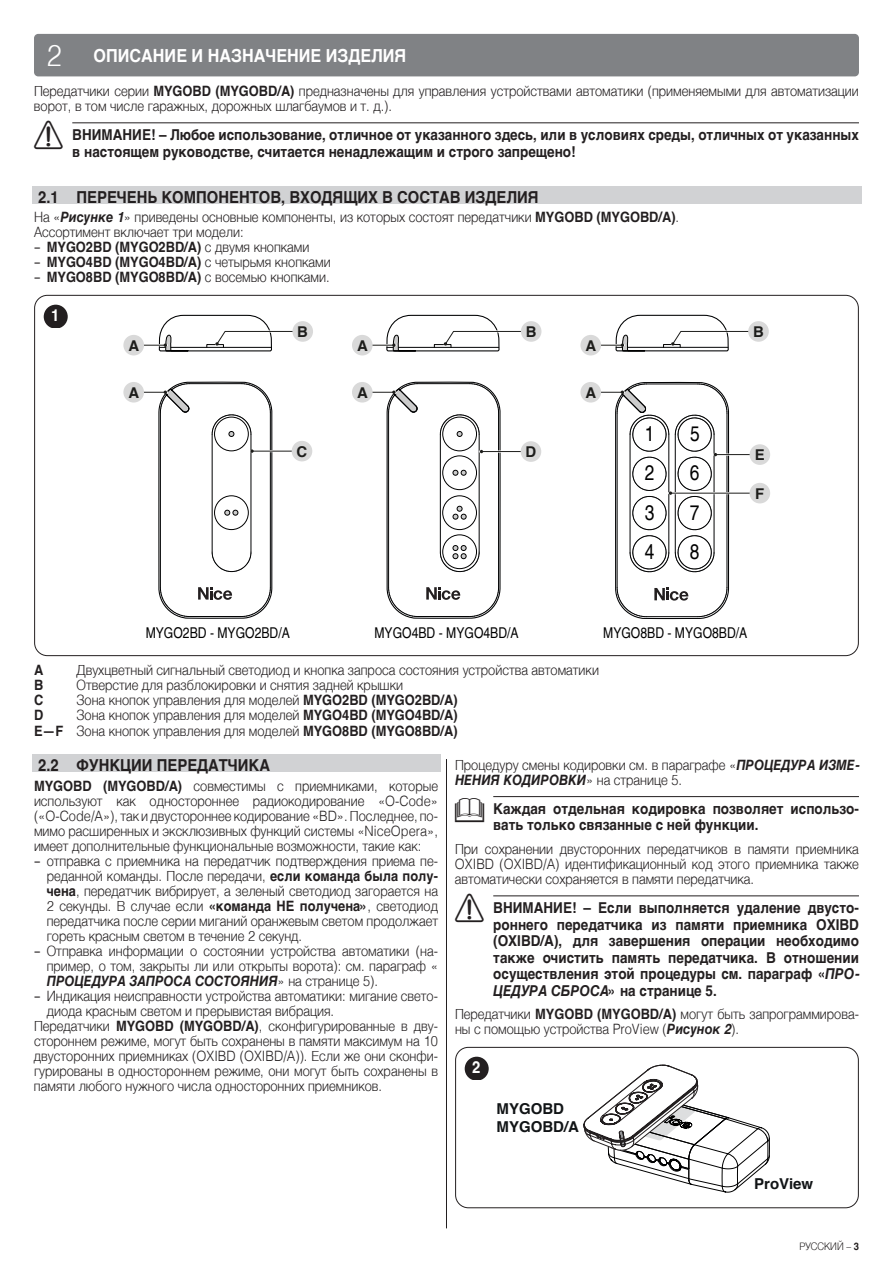
<style>
.page{position:relative;width:893px;height:1263px;background:#fff}
.page>*{position:absolute;margin:0;border:0;box-sizing:border-box;transform-origin:0 0}
.t1{font:condensed 21.15px/39.3px "Helvetica LT";color:#000;text-align:justify}
.t2{font:700 18px "Helvetica";color:#fff;scale:.9 1}
.t3{font:700 16.5px "Helvetica";color:#231f20;scale:.9 1}
.t4{font:700 16.5px "Helvetica";color:#fff;scale:.9 1}
.t5{font:700 15px/16.5px "Helvetica";color:#231f20;scale:.9 1}
.t6{font:700 15px/18px "Helvetica";color:#111416}
.t7{font:condensed 14.85px "Helvetica LT";color:#000}
.t8{font:700 14.85px "Helvetica";color:#1d1d1b}
.t9{font:300 14.25px/15px "Helvetica";color:#231f20;scale:.9 1}
.t10{font:700 14.25px "Helvetica";color:#231f20;scale:.9 1}
.t11{font:300 10.5px "Helvetica";color:#231f20;scale:.9 1}
.s1{font-weight:300;font-size:30px}
.s2{font-weight:700}
.s3{font-family:"NICE Simboli";font-weight:400;font-size:28.5px}
.s4{font-weight:700;font-style:italic}
.s5{font-family:"Open Sans";font-weight:400}
.s6{font-weight:300}
.s7{font-style:italic}
</style>
<div class="page">
<hr style="left:72px;top:122px;width:787px;height:1px;background:#231f20">
<div style="left:32px;top:186px;width:829px;height:18px;background:#d1d2d4"></div>
<div style="left:34px;top:34px;width:825px;height:42px;background:#808285;border-radius:4px"></div>
<div style="left:123px;top:335px;width:21px;height:20px;background:#d9d9d9;border-radius:50%"></div>
<div style="left:123px;top:382px;width:21px;height:21px;background:#d9d9d9;border-radius:50%"></div>
<hr style="left:252px;top:451px;width:41px;height:1px;background:#1d1d1b">
<svg style="left:143px;top:381px;width:130px;height:238px"></svg>
<div style="left:292px;top:441px;width:20px;height:20px;background:#d9d9d9;border-radius:50%"></div>
<div style="left:352px;top:335px;width:21px;height:20px;background:#d9d9d9;border-radius:50%"></div>
<div style="left:352px;top:382px;width:21px;height:21px;background:#d9d9d9;border-radius:50%"></div>
<hr style="left:481px;top:451px;width:41px;height:1px;background:#1d1d1b">
<svg style="left:372px;top:381px;width:129px;height:238px"></svg>
<div style="left:521px;top:441px;width:20px;height:21px;background:#d9d9d9;border-radius:50%"></div>
<div style="left:580px;top:335px;width:21px;height:20px;background:#d9d9d9;border-radius:50%"></div>
<div style="left:580px;top:382px;width:21px;height:21px;background:#d9d9d9;border-radius:50%"></div>
<hr style="left:715px;top:454px;width:35px;height:1px;background:#1d1d1b">
<div style="left:750px;top:444px;width:20px;height:21px;background:#d9d9d9;border-radius:50%"></div>
<hr style="left:670px;top:493px;width:80px;height:1px;background:#1d1d1b">
<svg style="left:600px;top:381px;width:130px;height:239px"></svg>
<div style="left:750px;top:483px;width:20px;height:20px;background:#d9d9d9;border-radius:50%"></div>
<svg style="left:143px;top:314px;width:149px;height:38px"></svg>
<div style="left:292px;top:321px;width:21px;height:21px;background:#d9d9d9;border-radius:50%"></div>
<svg style="left:372px;top:314px;width:152px;height:38px"></svg>
<div style="left:521px;top:321px;width:20px;height:21px;background:#d9d9d9;border-radius:50%"></div>
<svg style="left:600px;top:314px;width:148px;height:38px"></svg>
<div style="left:748px;top:321px;width:21px;height:21px;background:#d9d9d9;border-radius:50%"></div>
<div style="left:39px;top:300px;width:815px;height:355px;border:11px solid #fff;border-radius:7px"></div>
<div style="left:44px;top:305px;width:23px;height:23px;background:#231f20;border-radius:50%"></div>
<div style="left:32px;top:755px;width:408px;height:17px;background:#d1d2d4"></div>
<hr style="left:446px;top:759px;width:1px;height:469px;background:#231f20">
<hr style="left:493px;top:796px;width:366px;height:1px;background:#231f20">
<hr style="left:493px;top:895px;width:366px;height:1px;background:#231f20">
<div style="left:455px;top:1047px;width:404px;height:161px;border:1px solid #231f20;border-radius:13px"></div>
<svg style="left:583px;top:1064px;width:187px;height:129px"></svg>
<div style="left:458px;top:1050px;width:398px;height:157px;border:11px solid #fff;border-radius:7px"></div>
<div style="left:465px;top:1057px;width:23px;height:23px;background:#231f20;border-radius:50%"></div>
<p class="t2" style="left:47px;top:45px;width:401px"><span class="s1">2</span> ОПИСАНИЕ И НАЗНАЧЕНИЕ ИЗДЕЛИЯ</p>
<p class="t9" style="left:34px;top:82px;width:918px">Передатчики серии <span class="s2">MYGOBD (MYGOBD/A)</span> предназначены для управления устройствами автоматики (применяемыми для автоматизации ворот, в том числе гаражных, дорожных шлагбаумов и т. д.).</p>
<p class="t5" style="left:72px;top:128px;width:876px;text-indent:-38px"><span class="s3">a</span> ВНИМАНИЕ! – Любое использование, отличное от указанного здесь, или в условиях среды, отличных от указанных в настоящем руководстве, считается ненадлежащим и строго запрещено!</p>
<p class="t3" style="left:38px;top:187px;width:557px">2.1 ПЕРЕЧЕНЬ КОМПОНЕНТОВ, ВХОДЯЩИХ В СОСТАВ ИЗДЕЛИЯ</p>
<p class="t9" style="left:34px;top:209px;width:718px">На «<span class="s4">Рисунке 1</span>» приведены основные компоненты, из которых состоят передатчики <span class="s2">MYGOBD (MYGOBD/A)</span>.<br>Ассортимент включает три модели:</p>
<p class="t10" style="left:34px;top:239px;width:308px"><span class="s5">–</span> MYGO2BD (MYGO2BD/A) <span class="s6">с двумя кнопками</span></p>
<p class="t10" style="left:34px;top:254px;width:331px"><span class="s5">–</span> MYGO4BD (MYGO4BD/A) <span class="s6">с четырьмя кнопками</span></p>
<p class="t10" style="left:34px;top:269px;width:330px"><span class="s5">–</span> MYGO8BD (MYGO8BD/A) <span class="s6">с восемью кнопками.</span></p>
<p class="t4" style="left:51px;top:305px;width:11px">1</p>
<p class="t8" style="left:128px;top:336px;width:12px">A</p>
<p class="t8" style="left:128px;top:383px;width:12px">A</p>
<p class="t8" style="left:297px;top:323px;width:12px">B</p>
<p class="t8" style="left:526px;top:323px;width:12px">B</p>
<p class="t8" style="left:753px;top:323px;width:12px">B</p>
<p class="t8" style="left:296px;top:442px;width:12px">C</p>
<p class="t8" style="left:357px;top:336px;width:12px">A</p>
<p class="t8" style="left:357px;top:383px;width:12px">A</p>
<p class="t8" style="left:525px;top:443px;width:12px">D</p>
<p class="t8" style="left:585px;top:336px;width:12px">A</p>
<p class="t8" style="left:585px;top:383px;width:12px">A</p>
<h1 class="t1" style="left:645px;top:414px;width:11px">1</h1>
<h1 class="t1" style="left:690px;top:414px;width:11px">5</h1>
<h1 class="t1" style="left:645px;top:453px;width:11px">2<br>3<br>4</h1>
<h1 class="t1" style="left:690px;top:453px;width:11px">6<br>7<br>8</h1>
<p class="t8" style="left:755px;top:446px;width:11px">E</p>
<p class="t8" style="left:755px;top:484px;width:11px">F</p>
<p class="t7" style="left:146px;top:624px;width:146px">MYGO2BD - MYGO2BD/A</p>
<p class="t7" style="left:374px;top:624px;width:146px">MYGO4BD - MYGO4BD/A</p>
<p class="t7" style="left:603px;top:624px;width:146px">MYGO8BD - MYGO8BD/A</p>
<p class="t10" style="left:34px;top:662px;width:12px">A</p>
<p class="t9" style="left:77px;top:662px;width:582px">Двухцветный сигнальный светодиод и кнопка запроса состояния устройства автоматики</p>
<p class="t10" style="left:34px;top:677px;width:12px">B</p>
<p class="t9" style="left:77px;top:677px;width:364px">Отверстие для разблокировки и снятия задней крышки</p>
<p class="t10" style="left:34px;top:692px;width:12px">C</p>
<p class="t9" style="left:77px;top:692px;width:425px">Зона кнопок управления для моделей <span class="s2">MYGO2BD (MYGO2BD/A)</span></p>
<p class="t10" style="left:34px;top:707px;width:12px">D</p>
<p class="t9" style="left:34px;top:707px;width:472px;text-align:right">Зона кнопок управления для моделей <span class="s2">MYGO4BD (MYGO4BD/A)<br>E—F</span> Зона кнопок управления для моделей <span class="s2">MYGO8BD (MYGO8BD/A)</span></p>
<p class="t3" style="left:38px;top:755px;width:259px">2.2 ФУНКЦИИ ПЕРЕДАТЧИКА</p>
<p class="t9" style="left:34px;top:777px;width:450px;text-align:justify"><span class="s2">MYGOBD (MYGOBD/A)</span> совместимы с приемниками, которые используют как одностороннее радиокодирование «O-Code» («O-Code/A»), так и двустороннее кодирование «BD». Последнее, по&shy;мимо расширенных и эксклюзивных функций системы «NiceOpera», имеет дополнительные функциональные возможности, такие как:</p>
<p class="t9" style="left:47px;top:852px;width:436px;text-align:justify;text-indent:-13px"><span class="s5">–</span> отправка с приемника на передатчик подтверждения приема пе&shy;реданной команды. После передачи, <span class="s2">если команда была полу&shy;чена</span>, передатчик вибрирует, а зеленый светодиод загорается на 2 секунды. В случае если <span class="s2">«команда НЕ получена»</span>, светодиод передатчика после серии миганий оранжевым светом продолжает гореть красным светом в течение 2 секунд.</p>
<p class="t9" style="left:47px;top:942px;width:436px;text-align:justify;text-indent:-13px"><span class="s5">–</span> Отправка информации о состоянии устройства автоматики (на&shy;пример, о том, закрыты ли или открыты ворота): см. параграф « <span class="s4">ПРОЦЕДУРА ЗАПРОСА СОСТОЯНИЯ</span>» на странице 5).</p>
<p class="t9" style="left:34px;top:987px;width:450px"><span class="s5">–</span> Индикация неисправности устройства автоматики: мигание свето-</p>
<p class="t9" style="left:47px;top:1002px;width:321px">диода красным светом и прерывистая вибрация.</p>
<p class="t9" style="left:34px;top:1017px;width:450px">Передатчики <span class="s2">MYGOBD (MYGOBD/A)</span>, сконфигурированные в дву-</p>
<p class="t9" style="left:34px;top:1032px;width:450px">стороннем режиме, могут быть сохранены в памяти максимум на 10</p>
<p class="t9" style="left:34px;top:1047px;width:450px">двусторонних приемниках (OXIBD (OXIBD/A)). Если же они сконфи-</p>
<p class="t9" style="left:34px;top:1062px;width:450px">гурированы в одностороннем режиме, они могут быть сохранены в</p>
<p class="t9" style="left:34px;top:1077px;width:388px">памяти любого нужного числа односторонних приемников.</p>
<p class="t9" style="left:455px;top:756px;width:451px">Процедуру смены кодировки см. в параграфе «<span class="s4">ПРОЦЕДУРА ИЗМЕ-<br>НЕНИЯ КОДИРОВКИ</span>» на странице 5.</p>
<p class="t5" style="left:493px;top:802px;width:408px;text-indent:-38px"><span class="s3">l</span> Каждая отдельная кодировка позволяет использо&shy;вать только связанные с ней функции.</p>
<p class="t9" style="left:455px;top:840px;width:450px;text-align:justify">При сохранении двусторонних передатчиков в памяти приемника OXIBD (OXIBD/A) идентификационный код этого приемника также автоматически сохраняется в памяти передатчика.</p>
<p class="t5" style="left:493px;top:901px;width:408px;text-align:justify;text-indent:-38px"><span class="s3">a</span> ВНИМАНИЕ! – Если выполняется удаление двусто&shy;роннего передатчика из памяти приемника OXIBD (OXIBD/A), для завершения операции необходимо также очистить память передатчика. В отношении осуществления этой процедуры см. параграф «<span class="s7">ПРО-ЦЕДУРА СБРОСА</span>» на странице 5.</p>
<p class="t9" style="left:455px;top:1006px;width:450px">Передатчики <span class="s2">MYGOBD (MYGOBD/A)</span> могут быть запрограммирова&shy;ны с помощью устройства ProView (<span class="s4">Рисунок 2</span>).</p>
<p class="t4" style="left:472px;top:1057px;width:11px">2</p>
<p class="t6" style="left:496px;top:1099px;width:84px">MYGOBD<br>MYGOBD/A</p>
<p class="t6" style="left:754px;top:1175px;width:60px">ProView</p>
<p class="t11" style="left:799px;top:1237px;width:68px">РУССКИЙ – <span class="s2">3</span></p>
</div>
